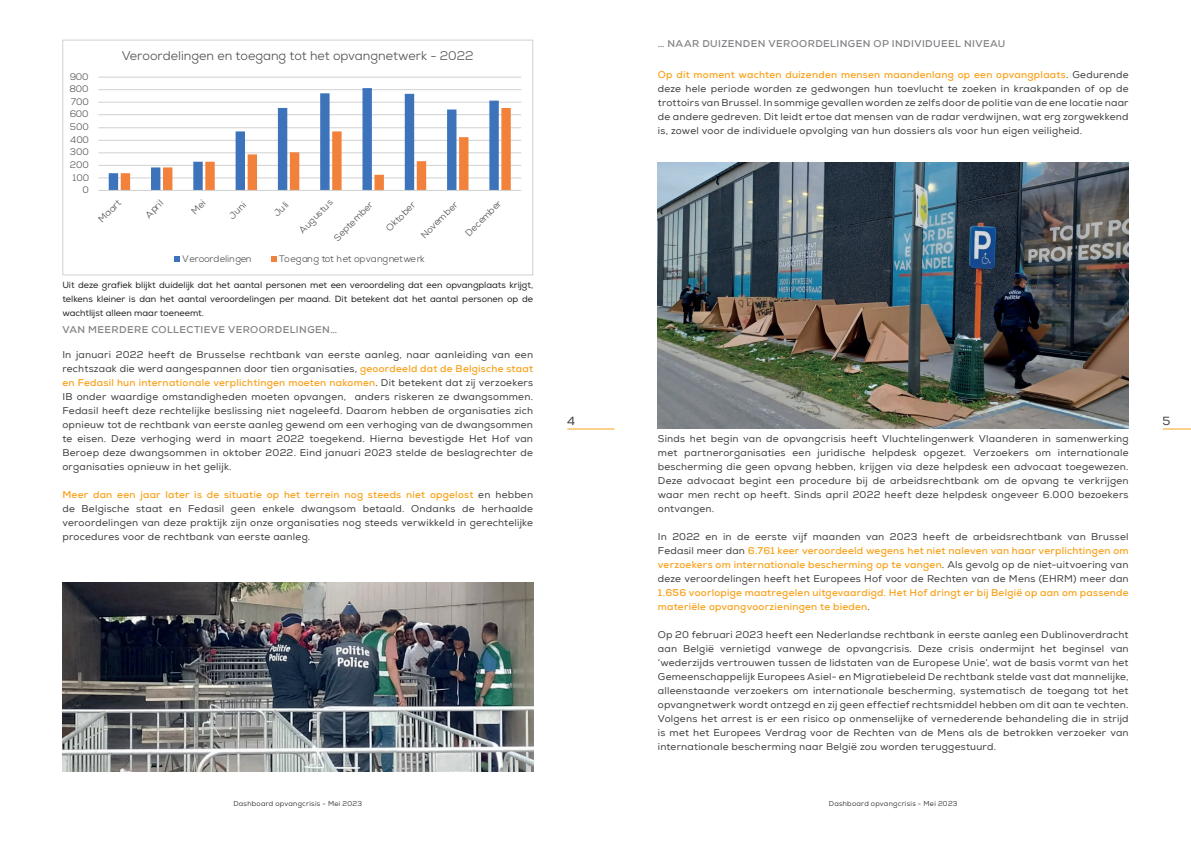
<style>
.page{position:relative;width:1191px;height:842px;background:#fff}
.page>*{position:absolute;margin:0;border:0;box-sizing:border-box;transform-origin:0 0}
.t1{font:12.5px "Nexa";color:#515455}
.t2{font:12px "Nexa";color:#3e3e3f}
.t3{font:10px/14px "Nexa";letter-spacing:.025em;color:#3e3e3f;text-align:justify}
.t4{font:700 10px/14px "Nexa";letter-spacing:.025em;color:#f9a21c}
.t5{font:700 10px "Nexa";letter-spacing:.04em;color:#808285}
.t6{font:9.4px "Nexa";letter-spacing:-.015em;color:#515455}
.t7{font:9px/14px "Nexa";color:#231f20;text-align:justify}
.t8{font:7px "Nexa";letter-spacing:.04em;color:#231f20}
.s1{font-weight:700;color:#f9a21c}
.s2{font-weight:400;color:#3e3e3f}
</style>
<div class="page">
<hr style="left:567px;top:428px;width:47px;height:1px;background:#f9a21c">
<svg style="left:1162px;top:428px;width:29px;height:1px"></svg>
<img style="left:62px;top:582px;width:471px;height:189px">
<img style="left:658px;top:162px;width:470px;height:266px">
<hr style="left:98px;top:177px;width:423px;height:1px;background:#cfd1d0">
<hr style="left:98px;top:165px;width:423px;height:1px;background:#cfd1d0">
<hr style="left:98px;top:152px;width:423px;height:1px;background:#cfd1d0">
<hr style="left:98px;top:140px;width:423px;height:1px;background:#cfd1d0">
<hr style="left:98px;top:127px;width:423px;height:1px;background:#cfd1d0">
<hr style="left:98px;top:114px;width:423px;height:1px;background:#cfd1d0">
<hr style="left:98px;top:102px;width:423px;height:1px;background:#cfd1d0">
<hr style="left:98px;top:89px;width:423px;height:1px;background:#cfd1d0">
<hr style="left:98px;top:77px;width:423px;height:1px;background:#cfd1d0">
<svg style="left:109px;top:88px;width:402px;height:102px"></svg>
<hr style="left:98px;top:190px;width:423px;height:1px;background:#cfd1d0">
<svg style="left:174px;top:257px;width:6px;height:5px"></svg>
<svg style="left:271px;top:257px;width:6px;height:5px"></svg>
<div style="left:62px;top:40px;width:471px;height:235px;border:1px solid #cfd1d0"></div>
<p class="t6" style="left:70px;top:71px;width:20px">900</p>
<p class="t6" style="left:70px;top:83px;width:20px">800</p>
<p class="t6" style="left:71px;top:96px;width:19px">700</p>
<p class="t6" style="left:70px;top:108px;width:20px">600</p>
<p class="t6" style="left:70px;top:121px;width:20px">500</p>
<p class="t6" style="left:70px;top:134px;width:20px">400</p>
<p class="t6" style="left:70px;top:146px;width:20px">300</p>
<p class="t6" style="left:70px;top:159px;width:20px">200</p>
<p class="t6" style="left:72px;top:171px;width:18px">100</p>
<p class="t6" style="left:83px;top:184px;width:8px">0</p>
<p class="t1" style="left:122px;top:48px;width:353px">Veroordelingen en toegang tot het opvangnetwerk - 2022</p>
<p class="t6" style="left:96px;top:217px;width:29px;rotate:-45deg">Maart</p>
<p class="t6" style="left:142px;top:212px;width:23px;rotate:-45deg">April</p>
<p class="t6" style="left:226px;top:213px;width:21px;rotate:-45deg">Juni</p>
<p class="t6" style="left:271px;top:211px;width:18px;rotate:-45deg">Juli</p>
<p class="t6" style="left:296px;top:227px;width:45px;rotate:-45deg">Augustus</p>
<p class="t6" style="left:331px;top:235px;width:52px;rotate:-45deg">September</p>
<p class="t6" style="left:383px;top:225px;width:39px;rotate:-45deg">Oktober</p>
<p class="t6" style="left:418px;top:232px;width:49px;rotate:-45deg">November</p>
<p class="t6" style="left:462px;top:230px;width:48px;rotate:-45deg">December</p>
<p class="t6" style="left:182px;top:253px;width:71px">Veroordelingen</p>
<p class="t6" style="left:279px;top:253px;width:147px">Toegang tot het opvangnetwerk</p>
<p class="t7" style="left:62px;top:278px;width:472px">Uit deze grafiek blijkt duidelijk dat het aantal personen met een veroordeling dat een opvangplaats krijgt, telkens kleiner is dan het aantal veroordelingen per maand. Dit betekent dat het aantal personen op de wachtlijst alleen maar toeneemt.</p>
<p class="t5" style="left:62px;top:323px;width:276px">VAN MEERDERE COLLECTIEVE VEROORDELINGEN…</p>
<p class="t3" style="left:62px;top:348px;width:472px">In januari 2022 heeft de Brusselse rechtbank van eerste aanleg, naar aanleiding van een rechtszaak die werd aangespannen door tien organisaties, <span class="s1">geoordeeld dat de Belgische staat en Fedasil hun internationale verplichtingen moeten nakomen</span>. Dit betekent dat zij verzoekers IB onder waardige omstandigheden moeten opvangen, anders riskeren ze dwangsommen.<br>Fedasil heeft deze rechtelijke beslissing niet nageleefd. Daarom hebben de organisaties zich opnieuw tot de rechtbank van eerste aanleg gewend om een verhoging van de dwangsommen te eisen. Deze verhoging werd in maart 2022 toegekend. Hierna bevestigde Het Hof van Beroep deze dwangsommen in oktober 2022. Eind januari 2023 stelde de beslagrechter de organisaties opnieuw in het gelijk.</p>
<p class="t3" style="left:62px;top:488px;width:472px"><span class="s1">Meer dan een jaar later is de situatie op het terrein nog steeds niet opgelost</span> en hebben de Belgische staat en Fedasil geen enkele dwangsom betaald. Ondanks de herhaalde veroordelingen van deze praktijk zijn onze organisaties nog steeds verwikkeld in gerechtelijke procedures voor de rechtbank van eerste aanleg.</p>
<p class="t5" style="left:658px;top:37px;width:349px">… NAAR DUIZENDEN VEROORDELINGEN OP INDIVIDUEEL NIVEAU</p>
<p class="t3" style="left:658px;top:68px;width:472px"><span class="s1">Op dit moment wachten duizenden mensen maandenlang op een opvangplaats</span>. Gedurende deze hele periode worden ze gedwongen hun toevlucht te zoeken in kraakpanden of op de trottoirs van Brussel. In sommige gevallen worden ze zelfs door de politie van de ene locatie naar de andere gedreven. Dit leidt ertoe dat mensen van de radar verdwijnen, wat erg zorgwekkend is, zowel voor de individuele opvolging van hun dossiers als voor hun eigen veiligheid.</p>
<p class="t2" style="left:567px;top:414px;width:9px">4</p>
<p class="t2" style="left:1162px;top:414px;width:9px">5</p>
<p class="t3" style="left:658px;top:432px;width:472px">Sinds het begin van de opvangcrisis heeft Vluchtelingenwerk Vlaanderen in samenwerking met partnerorganisaties een juridische helpdesk opgezet. Verzoekers om internationale bescherming die geen opvang hebben, krijgen via deze helpdesk een advocaat toegewezen.<br>Deze advocaat begint een procedure bij de arbeidsrechtbank om de opvang te verkrijgen waar men recht op heeft. Sinds april 2022 heeft deze helpdesk ongeveer 6.000 bezoekers ontvangen.</p>
<p class="t3" style="left:658px;top:530px;width:472px">In 2022 en in de eerste vijf maanden van 2023 heeft de arbeidsrechtbank van Brussel Fedasil meer dan <span class="s1">6.761 keer veroordeeld wegens het niet naleven van haar verplichtingen om verzoekers om internationale bescherming op te vangen</span>. Als gevolg op de niet-uitvoering van deze veroordelingen heeft het Europees Hof voor de Rechten van de Mens (EHRM) meer dan</p>
<p class="t4" style="left:658px;top:586px;width:472px">1.656 voorlopige maatregelen uitgevaardigd. Het Hof dringt er bij België op aan om passende materiële opvangvoorzieningen te bieden<span class="s2">.</span></p>
<p class="t3" style="left:658px;top:628px;width:472px">Op 20 februari 2023 heeft een Nederlandse rechtbank in eerste aanleg een Dublinoverdracht aan België vernietigd vanwege de opvangcrisis. Deze crisis ondermijnt het beginsel van ‘wederzijds vertrouwen tussen de lidstaten van de Europese Unie’, wat de basis vormt van het Gemeenschappelijk Europees Asiel- en Migratiebeleid De rechtbank stelde vast dat mannelijke, alleenstaande verzoekers om internationale bescherming, systematisch de toegang tot het opvangnetwerk wordt ontzegd en zij geen effectief rechtsmiddel hebben om dit aan te vechten.<br>Volgens het arrest is er een risico op onmenselijke of vernederende behandeling die in strijd is met het Europees Verdrag voor de Rechten van de Mens als de betrokken verzoeker van internationale bescherming naar België zou worden teruggestuurd.</p>
<p class="t8" style="left:233px;top:799px;width:130px">Dashboard opvangcrisis - Mei 2023</p>
<p class="t8" style="left:829px;top:799px;width:130px">Dashboard opvangcrisis - Mei 2023</p>
</div>
